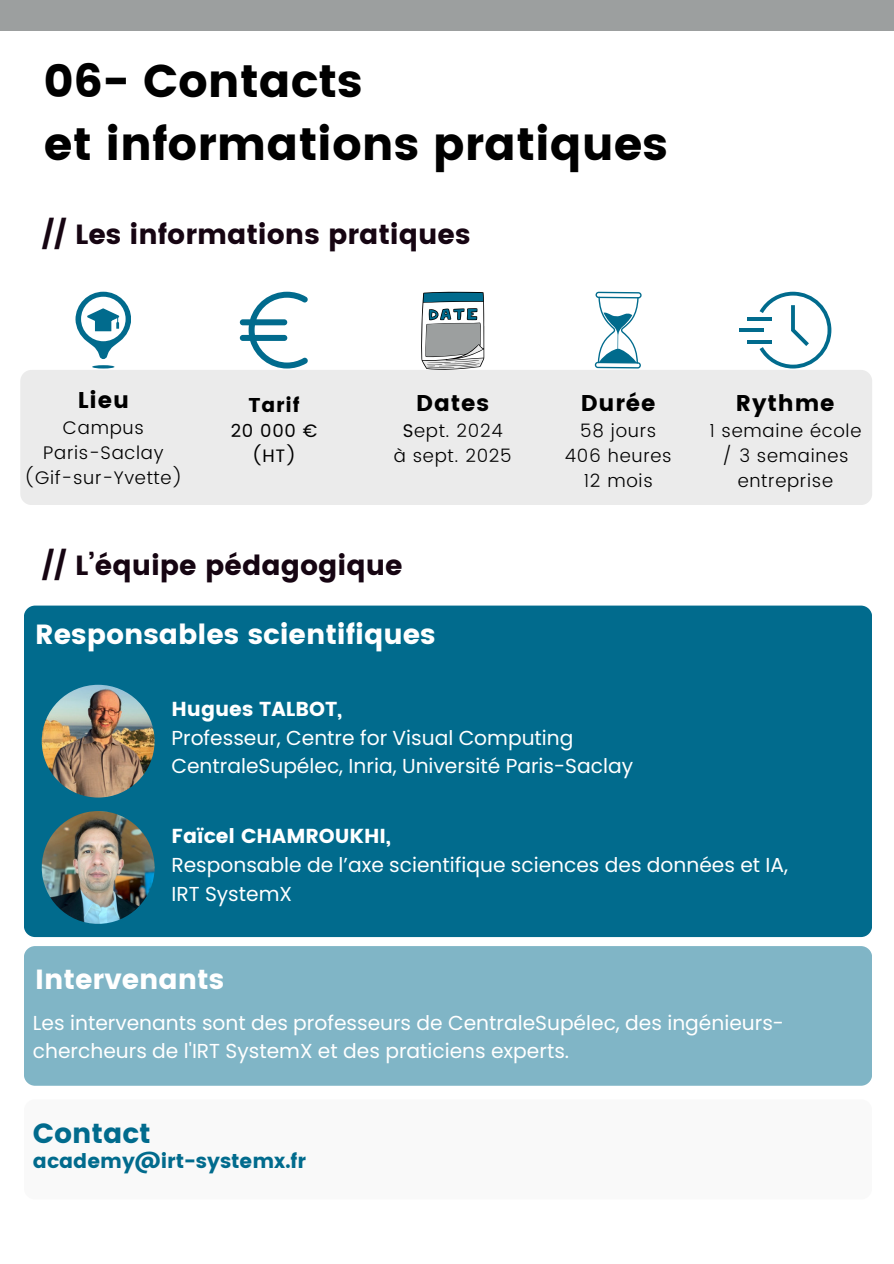
<style>
.page{position:relative;width:894px;height:1264px;background:#fff}
.page>*{position:absolute;margin:0;border:0;box-sizing:border-box;transform-origin:0 0}
.t1{font:45.75px/63px "Poppins";color:#000}
.t2{font:27.75px "Poppins";color:#160512}
.t3{font:27.75px "Poppins";color:#fff}
.t4{font:27.75px "Poppins";color:#016b8d}
.t5{font:22.8px "Poppins";letter-spacing:.04em;color:#000}
.t6{font:20.25px/28.7px "Poppins";color:#fff}
.t7{font:20.25px "Poppins";color:#016b8d}
.t8{font:19.95px "Poppins";letter-spacing:.04em;color:#000}
.t9{font:300 18.3px/24.8px "Poppins";letter-spacing:.04em;color:#000;text-align:center}
.t10{font:18px "Poppins";letter-spacing:.04em;color:#000}
.s1{font-weight:400}
.s2{font-style:inherit}
</style>
<div class="page">
<div style="left:0;top:0;width:893px;height:31px;background:#9c9f9f"></div>
<div style="left:24px;top:605px;width:847px;height:332px;background:#016b8d"></div>
<div style="left:20px;top:370px;width:851px;height:135px;background:#ebebeb;border-radius:11px"></div>
<svg style="left:75px;top:292px;width:56px;height:76px"></svg>
<svg style="left:240px;top:292px;width:68px;height:76px"></svg>
<svg style="left:421px;top:292px;width:63px;height:77px"></svg>
<svg style="left:594px;top:292px;width:47px;height:76px"></svg>
<img style="left:42px;top:684px;width:112px;height:113px;border-radius:50%">
<img style="left:42px;top:811px;width:112px;height:112px;border-radius:50%">
<div style="left:24px;top:946px;width:847px;height:139px;background:#80b5c6;border-radius:11px"></div>
<div style="left:24px;top:1099px;width:847px;height:100px;background:#f4f4f4;border-radius:11px"></div>
<hr style="left:746px;top:340px;width:25px;height:3px;background:#016b8d">
<hr style="left:739px;top:328px;width:25px;height:4px;background:#016b8d">
<hr style="left:746px;top:317px;width:25px;height:3px;background:#016b8d">
<svg style="left:759px;top:292px;width:72px;height:76px"></svg>
<p class="t1" style="left:44px;top:49px;width:625px">06- Contacts<br>et informations pratiques</p>
<p class="t2" style="left:42px;top:218px;width:430px">// Les informations pratiques</p>
<p class="t5" style="left:78px;top:387px;width:53px">Lieu</p>
<p class="t9" style="left:24px;top:415px;width:160px">Campus<br>Paris-Saclay (Gif-sur-Yvette)</p>
<p class="t8" style="left:248px;top:393px;width:52px">Tarif</p>
<p class="t10" style="left:231px;top:420px;width:88px">20 000 €</p>
<p class="t10" style="left:252px;top:445px;width:46px">(HT)</p>
<p class="t5" style="left:416px;top:390px;width:74px">Dates</p>
<p class="t9" style="left:393px;top:418px;width:119px"><span class="s1">S</span>ept. 2024<br>à sept. 2025</p>
<h4 class="t2" style="left:42px;top:548px;width:362px">// L’équipe pédagogique</h4>
<h4 class="t3" style="left:35px;top:618px;width:402px">Responsables scientifiques</h4>
<p class="t5" style="left:580px;top:390px;width:76px">Durée</p>
<p class="t9" style="left:564px;top:418px;width:108px">58 jours<br>406 heures<br>12 mois</p>
<h4 class="t6" style="left:171px;top:694px;width:463px"><span class="s2">Hugues TALBOT,<br></span>Professeur, Centre for Visual Computing<br>CentraleSupélec, Inria, Université Paris-Saclay</h4>
<p class="t5" style="left:735px;top:390px;width:100px">Rythme</p>
<p class="t9" style="left:709px;top:418px;width:153px">1 semaine école / 3 semaines entreprise</p>
<h4 class="t6" style="left:171px;top:821px;width:618px"><span class="s2">Faïcel CHAMROUKHI,<br></span>Responsable de l’axe scientifique sciences des données et IA,<br>IRT SystemX</h4>
<h2 class="t3" style="left:35px;top:963px;width:190px">Intervenants</h2>
<h2 class="t6" style="left:33px;top:1008px;width:752px;line-height:28.2px">Les intervenants sont des professeurs de CentraleSupélec, des ingénieurs&shy;chercheurs de l'IRT SystemX et des praticiens experts.</h2>
<p class="t4" style="left:33px;top:1116px;width:119px">Contact</p>
<h4 class="t7" style="left:33px;top:1149px;width:274px">academy@irt-systemx.fr</h4>
</div>
